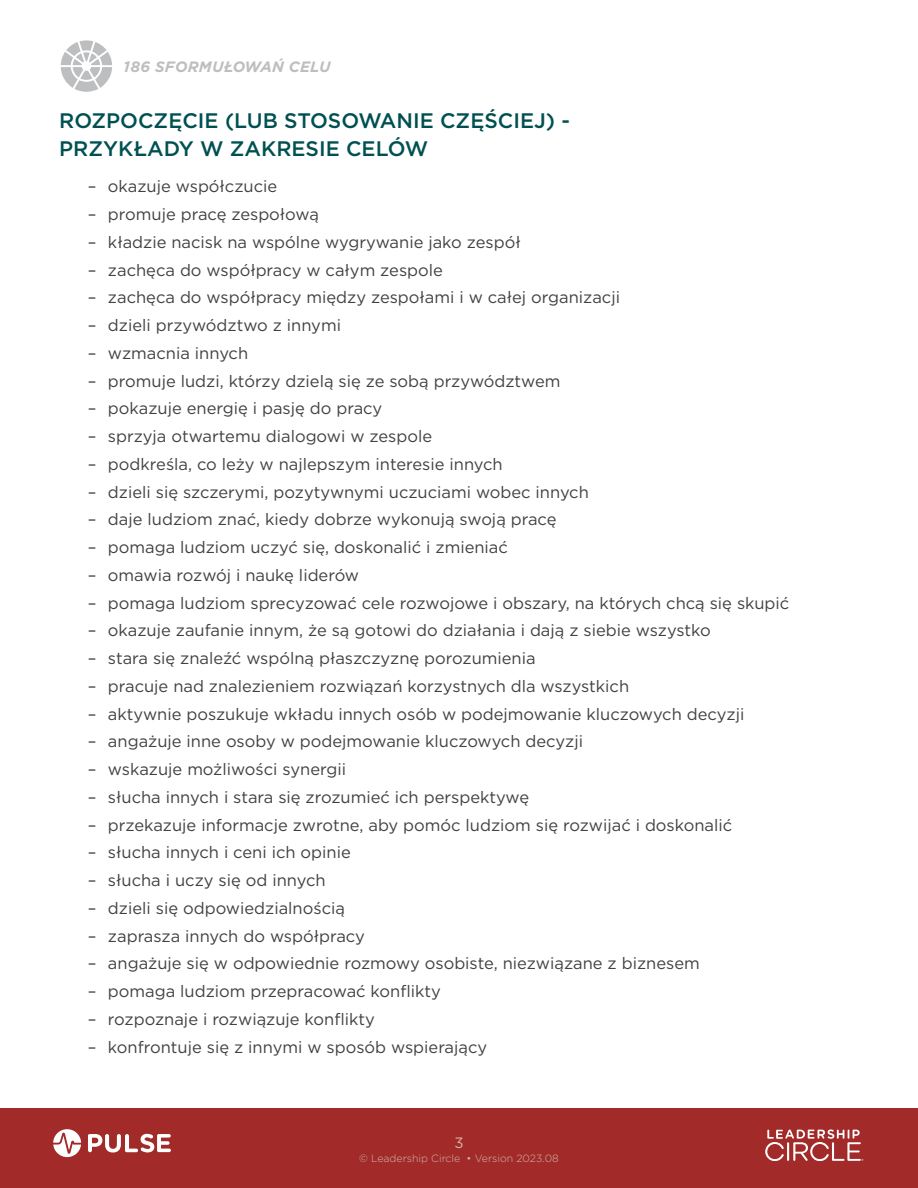
<style>
.page{position:relative;width:918px;height:1188px;background:#fff}
.page>*{position:absolute;margin:0;border:0;box-sizing:border-box;transform-origin:0 0}
.t1{font:500 21px/27.8px "Gotham";color:#005051}
.t2{font:16.5px "Gotham";color:#414042}
.t3{font:italic 700 15px "Gotham";letter-spacing:.015em;color:#bcbec0}
.t4{font:15px "Gotham";color:#d0b5a8}
.t5{font:300 10.5px "Gotham";color:#d0b5a8}
</style>
<div class="page">
<svg style="left:61px;top:40px;width:51px;height:52px"></svg>
<div style="left:0;top:1108px;width:918px;height:80px;background:#a22b2a"></div>
<svg style="left:765px;top:1129px;width:98px;height:32px"></svg>
<svg style="left:88px;top:1134px;width:83px;height:19px"></svg>
<svg style="left:53px;top:1129px;width:28px;height:28px"></svg>
<p class="t3" style="left:124px;top:57px;width:208px">186 SFORMUŁOWAŃ CELU</p>
<p class="t1" style="left:59px;top:107px;width:512px">ROZPOCZĘCIE (LUB STOSOWANIE CZĘŚCIEJ) -<br>PRZYKŁADY W ZAKRESIE CELÓW</p>
<p class="t2" style="left:88px;top:176px;width:191px">– okazuje współczucie</p>
<p class="t2" style="left:88px;top:204px;width:233px">– promuje pracę zespołową</p>
<p class="t2" style="left:88px;top:231px;width:435px">– kładzie nacisk na wspólne wygrywanie jako zespół</p>
<p class="t2" style="left:88px;top:259px;width:357px">– zachęca do współpracy w całym zespole</p>
<p class="t2" style="left:88px;top:287px;width:534px">– zachęca do współpracy między zespołami i w całej organizacji</p>
<p class="t2" style="left:88px;top:315px;width:255px">– dzieli przywództwo z innymi</p>
<p class="t2" style="left:88px;top:342px;width:162px">– wzmacnia innych</p>
<p class="t2" style="left:88px;top:370px;width:474px">– promuje ludzi, którzy dzielą się ze sobą przywództwem</p>
<p class="t2" style="left:88px;top:398px;width:296px">– pokazuje energię i pasję do pracy</p>
<p class="t2" style="left:88px;top:426px;width:346px">– sprzyja otwartemu dialogowi w zespole</p>
<p class="t2" style="left:88px;top:453px;width:417px">– podkreśla, co leży w najlepszym interesie innych</p>
<p class="t2" style="left:88px;top:481px;width:503px">– dzieli się szczerymi, pozytywnymi uczuciami wobec innych</p>
<p class="t2" style="left:88px;top:509px;width:470px">– daje ludziom znać, kiedy dobrze wykonują swoją pracę</p>
<p class="t2" style="left:88px;top:537px;width:422px">– pomaga ludziom uczyć się, doskonalić i zmieniać</p>
<p class="t2" style="left:88px;top:565px;width:273px">– omawia rozwój i naukę liderów</p>
<p class="t2" style="left:88px;top:592px;width:703px">– pomaga ludziom sprecyzować cele rozwojowe i obszary, na których chcą się skupić</p>
<p class="t2" style="left:88px;top:620px;width:625px">– okazuje zaufanie innym, że są gotowi do działania i dają z siebie wszystko</p>
<p class="t2" style="left:88px;top:648px;width:449px">– stara się znaleźć wspólną płaszczyznę porozumienia</p>
<p class="t2" style="left:88px;top:676px;width:543px">– pracuje nad znalezieniem rozwiązań korzystnych dla wszystkich</p>
<p class="t2" style="left:88px;top:703px;width:658px">– aktywnie poszukuje wkładu innych osób w podejmowanie kluczowych decyzji</p>
<p class="t2" style="left:88px;top:731px;width:497px">– angażuje inne osoby w podejmowanie kluczowych decyzji</p>
<p class="t2" style="left:88px;top:759px;width:260px">– wskazuje możliwości synergii</p>
<p class="t2" style="left:88px;top:787px;width:443px">– słucha innych i stara się zrozumieć ich perspektywę</p>
<p class="t2" style="left:88px;top:814px;width:646px">– przekazuje informacje zwrotne, aby pomóc ludziom się rozwijać i doskonalić</p>
<p class="t2" style="left:88px;top:842px;width:265px">– słucha innych i ceni ich opinie</p>
<p class="t2" style="left:88px;top:870px;width:239px">– słucha i uczy się od innych</p>
<p class="t2" style="left:88px;top:898px;width:259px">– dzieli się odpowiedzialnością</p>
<p class="t2" style="left:88px;top:925px;width:279px">– zaprasza innych do współpracy</p>
<p class="t2" style="left:88px;top:953px;width:614px">– angażuje się w odpowiednie rozmowy osobiste, niezwiązane z biznesem</p>
<p class="t2" style="left:88px;top:981px;width:355px">– pomaga ludziom przepracować konflikty</p>
<p class="t2" style="left:88px;top:1009px;width:289px">– rozpoznaje i rozwiązuje konflikty</p>
<p class="t2" style="left:88px;top:1036px;width:401px">– konfrontuje się z innymi w sposób wspierający</p>
<p class="t4" style="left:454px;top:1133px;width:11px">3</p>
<p class="t5" style="left:359px;top:1152px;width:201px">© Leadership Circle • Version 2023.08</p>
</div>
